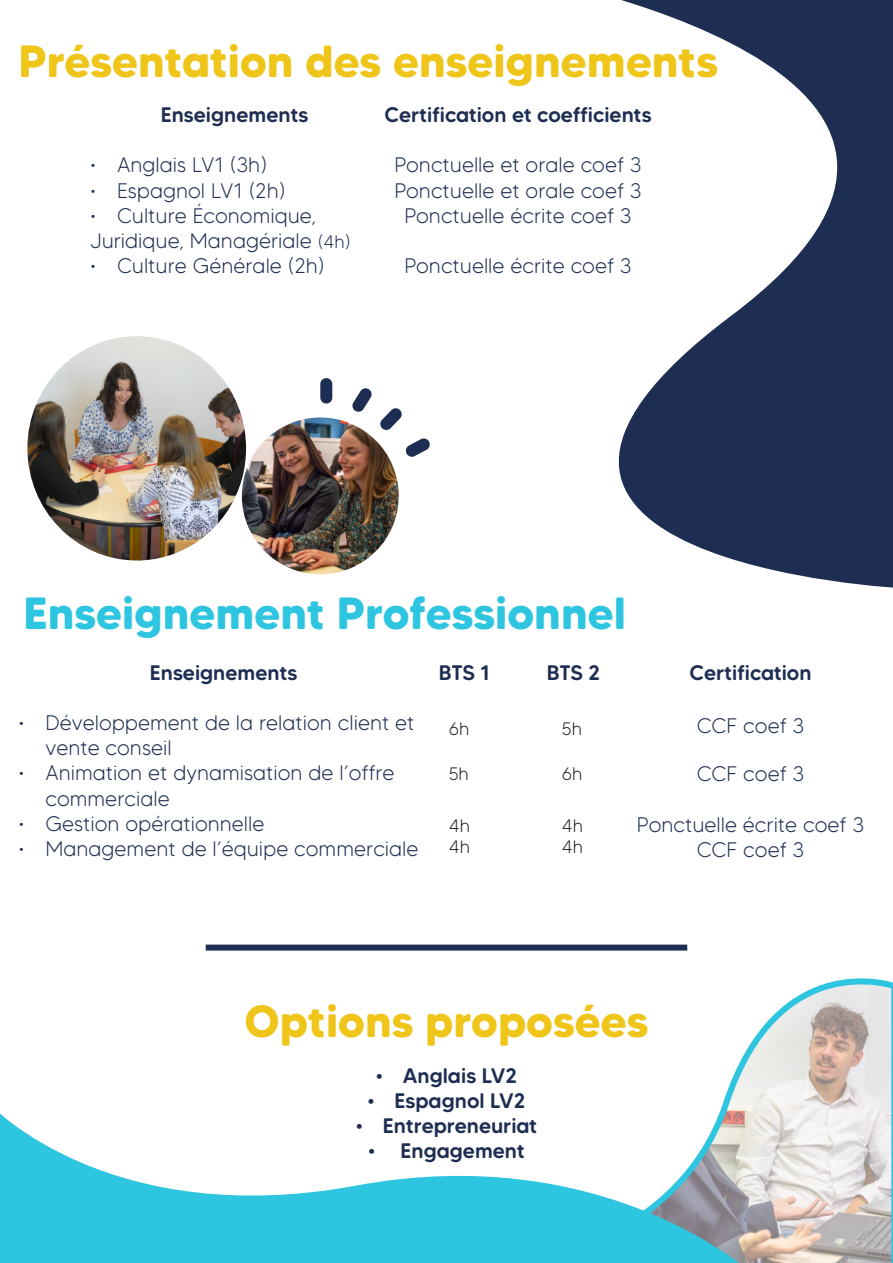
<style>
.page{position:relative;width:893px;height:1263px;background:#fff}
.page>*{position:absolute;margin:0;border:0;box-sizing:border-box;transform-origin:0 0}
.t1{font:700 45px "MADE Tommy Soft";color:#efc51a}
.t2{font:700 45px "MADE Tommy Soft";color:#2dc5df}
.t3{font:300 21px/25.2px "MADE Tommy Soft";color:#1e2e52}
.t4{font:500 21px "MADE Tommy Soft";color:#1e2e52}
.t5{font:300 18px "MADE Tommy Soft";color:#231f20}
.s1{font-size:18px}
</style>
<div class="page">
<svg style="left:618px;top:0;width:275px;height:588px;fill:#1e2e52"></svg>
<div style="left:206px;top:944px;width:481px;height:6px;background:#1e2e52"></div>
<svg style="left:479px;top:945px;width:414px;height:318px"></svg>
<svg style="left:0;top:1106px;width:749px;height:157px"></svg>
<img style="left:27px;top:336px;width:219px;height:224px">
<img style="left:242px;top:417px;width:157px;height:157px;border-radius:78px">
<div style="left:320px;top:378px;width:12px;height:25px;border:6px solid #1e2e52;border-radius:3px"></div>
<svg style="left:347px;top:388px;width:83px;height:74px"></svg>
<h1 class="t1" style="left:18px;top:44px;width:701px">Présentation des enseignements</h1>
<p class="t4" style="left:161px;top:107px;width:149px">Enseignements</p>
<p class="t3" style="left:90px;top:152px;width:179px">• Anglais LV1 (3h)</p>
<p class="t3" style="left:90px;top:177px;width:197px">• Espagnol LV1 (2h)</p>
<p class="t3" style="left:90px;top:203px;width:262px">• Culture Économique,<br>Juridique, Managériale <span class="s1">(4h)</span></p>
<p class="t3" style="left:90px;top:253px;width:236px">• Culture Générale (2h)</p>
<p class="t4" style="left:385px;top:107px;width:269px">Certification et coefficients</p>
<p class="t3" style="left:394px;top:152px;width:249px;text-align:center">Ponctuelle et orale coef 3<br>Ponctuelle et orale coef 3<br>Ponctuelle écrite coef 3</p>
<p class="t3" style="left:404px;top:253px;width:229px">Ponctuelle écrite coef 3</p>
<h1 class="t2" style="left:23px;top:596px;width:604px">Enseignement Professionnel</h1>
<p class="t4" style="left:150px;top:664px;width:149px">Enseignements</p>
<p class="t3" style="left:45px;top:710px;width:371px;text-indent:-27px">• Développement de la relation client et vente conseil</p>
<p class="t3" style="left:45px;top:760px;width:351px;text-indent:-27px">• Animation et dynamisation de l’offre commerciale</p>
<p class="t3" style="left:18px;top:811px;width:248px">• Gestion opérationnelle</p>
<p class="t3" style="left:18px;top:836px;width:402px">• Management de l’équipe commerciale</p>
<p class="t4" style="left:439px;top:664px;width:53px">BTS 1</p>
<p class="t4" style="left:547px;top:664px;width:55px">BTS 2</p>
<p class="t5" style="left:449px;top:718px;width:22px">6h</p>
<p class="t5" style="left:562px;top:718px;width:22px">5h</p>
<p class="t5" style="left:449px;top:763px;width:22px">5h</p>
<p class="t5" style="left:562px;top:763px;width:22px">6h</p>
<p class="t5" style="left:449px;top:815px;width:23px">4h</p>
<p class="t5" style="left:562px;top:815px;width:23px">4h</p>
<p class="t5" style="left:449px;top:837px;width:23px">4h</p>
<p class="t5" style="left:562px;top:837px;width:23px">4h</p>
<p class="t4" style="left:689px;top:664px;width:124px">Certification</p>
<p class="t3" style="left:697px;top:713px;width:109px">CCF coef 3</p>
<p class="t3" style="left:697px;top:761px;width:109px">CCF coef 3</p>
<p class="t3" style="left:637px;top:811px;width:229px;text-align:center">Ponctuelle écrite coef 3<br>CCF coef 3</p>
<h1 class="t1" style="left:245px;top:1004px;width:405px">Options proposées</h1>
<p class="t4" style="left:376px;top:1067px;width:143px">• Anglais LV2</p>
<p class="t4" style="left:368px;top:1092px;width:159px">• Espagnol LV2</p>
<p class="t4" style="left:356px;top:1118px;width:183px">• Entrepreneuriat</p>
<p class="t4" style="left:368px;top:1143px;width:158px">• Engagement</p>
</div>
